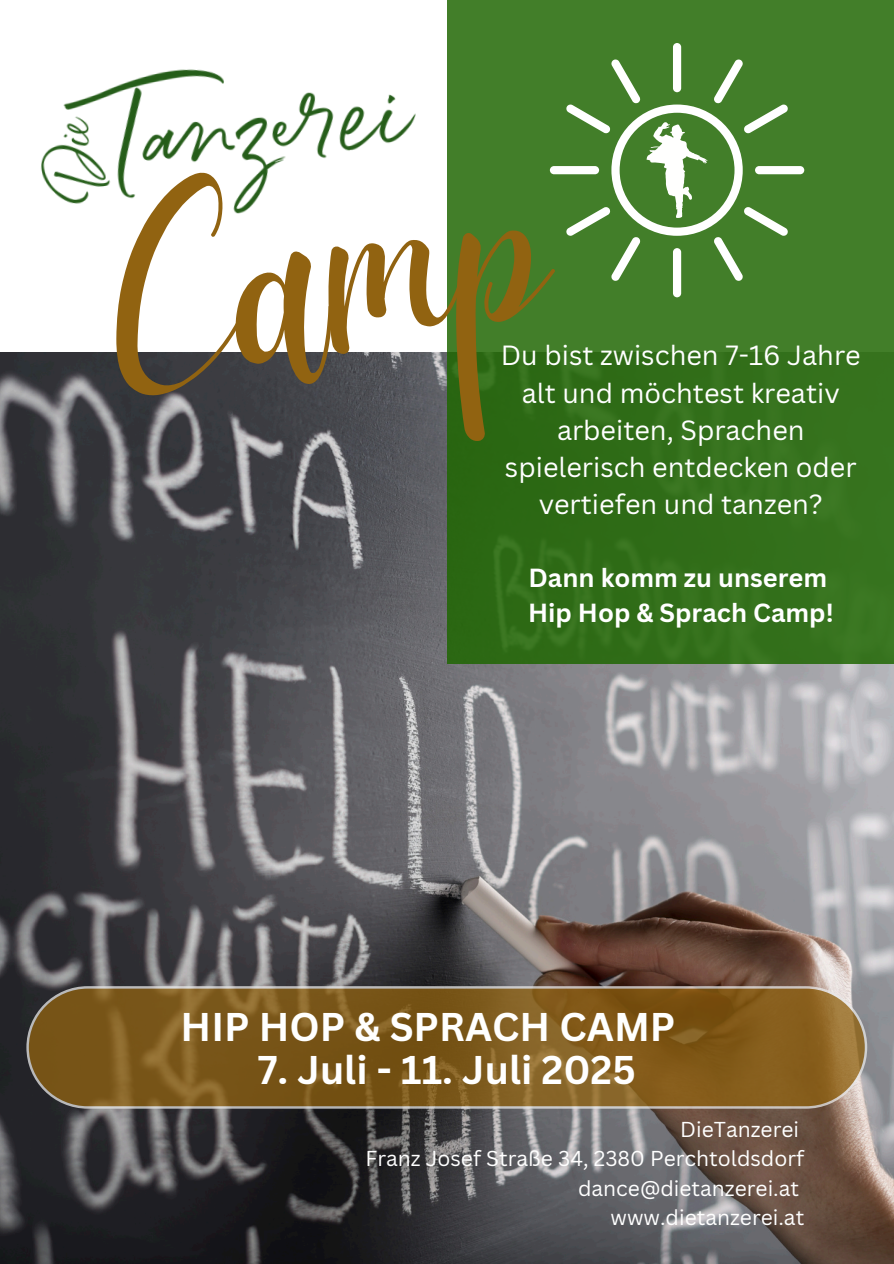
<style>
.page{position:relative;width:894px;height:1264px;background:#fff}
.page>*{position:absolute;margin:0;border:0;box-sizing:border-box;transform-origin:0 0}
.t1{font:264.6px "Daydream";color:#916311}
.t2{font:700 39px "Canva Sans";color:#fff}
.t3{font:700 39px "Canva Sans";color:#fffffe}
.t4{font:27px/37.2px "Canva Sans";color:#fff;text-align:center}
.t5{font:700 25.5px/34.8px "Canva Sans";color:#fff}
.t6{font:21px "Canva Sans";color:#fff}
</style>
<div class="page">
<img style="left:0;top:353px;width:893px;height:910px">
<div style="left:446px;top:0;width:447px;height:664px;background:linear-gradient(to right,#35711c,#3b7722)"></div>
<img style="left:41px;top:69px;width:375px;height:145px">
<svg style="left:549px;top:43px;width:255px;height:254px;background:#5b8f45"></svg>
<svg style="left:28px;top:987px;width:837px;height:120px;background:#7f5b1c"></svg>
<div style="left:26px;top:986px;width:841px;height:122px;border:2px solid #e8e8e8;border-radius:60px"></div>
<svg style="left:646px;top:122px;width:61px;height:96px"></svg>
<p class="t1" style="left:86px;top:159px;width:442px;rotate:-9deg">Camp</p>
<p class="t4" style="left:500px;top:336px;width:361px">Du bist zwischen 7-16 Jahre alt und möchtest kreativ arbeiten, Sprachen spielerisch entdecken oder vertiefen und tanzen?</p>
<h5 class="t5" style="left:528px;top:560px;width:307px">Dann komm zu unserem<br>Hip Hop &amp; Sprach Camp!</h5>
<h2 class="t3" style="left:180px;top:999px;width:496px">HIP HOP &amp; SPRACH CAMP</h2>
<h4 class="t2" style="left:258px;top:1042px;width:379px">7. Juli - 11. Juli 2025</h4>
<p class="t6" style="left:680px;top:1114px;width:120px">DieTanzerei</p>
<h1 class="t6" style="left:365px;top:1143px;width:440px">Franz Josef Straße 34, 2380 Perchtoldsdorf</h1>
<p class="t6" style="left:578px;top:1172px;width:222px">dance@dietanzerei.at</p>
<p class="t6" style="left:610px;top:1202px;width:195px">www.dietanzerei.at</p>
</div>
